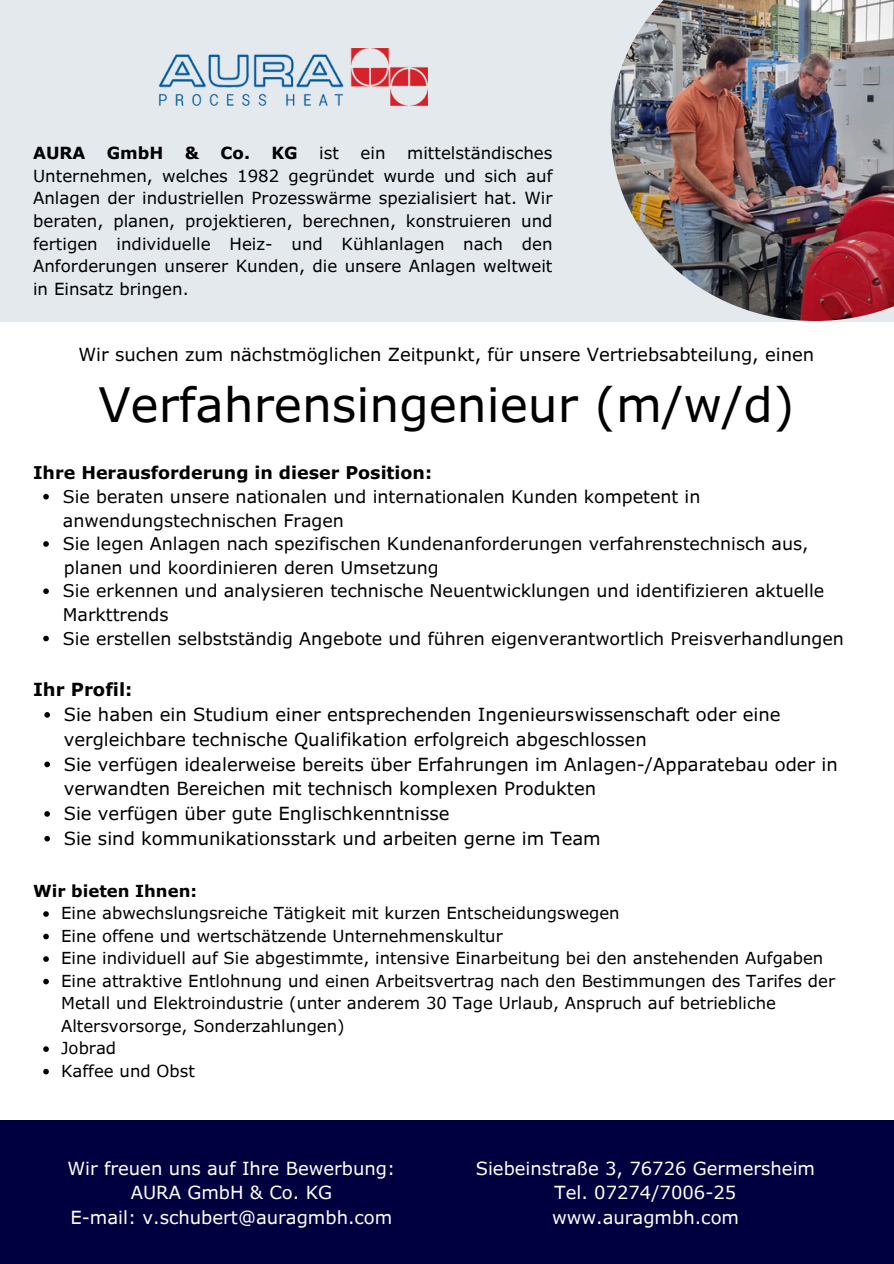
<style>
.page{position:relative;width:894px;height:1264px;background:#fff}
.page>*{position:absolute;margin:0;border:0;box-sizing:border-box;transform-origin:0 0}
.t1{font:47.25px "Verdana Pro";color:#000}
.t2{font:18px/24.8px "Verdana Pro";color:#000}
.t3{font:18px "Verdana Pro";color:#fff}
.t4{font:700 18px "Verdana Pro";color:#000}
.t5{font:17.55px/23.7px "Verdana Pro";color:#000}
.t6{font:700 17.55px "Verdana Pro";color:#000}
.t7{font:16.65px/22.5px "Verdana Pro";color:#000;text-align:justify}
.t8{font:700 16.65px "Verdana Pro";color:#000}
.t9{font:16.5px/22.5px "Verdana Pro";color:#000}
.t10{font:700 16.5px "Verdana Pro";color:#000}
</style>
<div class="page">
<div style="left:0;top:0;width:892px;height:321px;background:#e4e9ee"></div>
<img style="left:610px;top:0;width:283px;height:321px">
<img style="left:158px;top:49px;width:269px;height:58px">
<div style="left:0;top:1120px;width:893px;height:143px;background:#000040"></div>
<svg style="left:43px;top:494px;width:6px;height:5px"></svg>
<svg style="left:43px;top:541px;width:6px;height:6px"></svg>
<svg style="left:43px;top:588px;width:6px;height:6px"></svg>
<svg style="left:43px;top:635px;width:6px;height:6px"></svg>
<svg style="left:44px;top:712px;width:6px;height:5px"></svg>
<svg style="left:44px;top:761px;width:6px;height:6px"></svg>
<svg style="left:44px;top:811px;width:6px;height:5px"></svg>
<svg style="left:44px;top:835px;width:6px;height:6px"></svg>
<svg style="left:43px;top:911px;width:6px;height:5px"></svg>
<svg style="left:43px;top:933px;width:6px;height:6px"></svg>
<svg style="left:43px;top:956px;width:6px;height:5px"></svg>
<svg style="left:43px;top:978px;width:6px;height:6px"></svg>
<svg style="left:43px;top:1046px;width:6px;height:5px"></svg>
<svg style="left:43px;top:1068px;width:6px;height:6px"></svg>
<p class="t8" style="left:33px;top:143px;width:54px">AURA</p>
<p class="t8" style="left:107px;top:143px;width:58px">GmbH</p>
<p class="t8" style="left:185px;top:143px;width:16px">&amp;</p>
<p class="t8" style="left:220px;top:143px;width:79px">Co. KG</p>
<p class="t7" style="left:319px;top:142px;width:21px">ist</p>
<p class="t7" style="left:360px;top:142px;width:26px">ein</p>
<p class="t7" style="left:33px;top:142px;width:521px;text-indent:374px">mittelständisches Unternehmen, welches 1982 gegründet wurde und sich auf Anlagen der industriellen Prozesswärme spezialisiert hat. Wir beraten, planen, projektieren, berechnen, konstruieren und fertigen individuelle Heiz- und Kühlanlagen nach den Anforderungen unserer Kunden, die unsere Anlagen weltweit in Einsatz bringen.</p>
<h1 class="t2" style="left:78px;top:342px;width:737px">Wir suchen zum nächstmöglichen Zeitpunkt, für unsere Vertriebsabteilung, einen</h1>
<p class="t1" style="left:98px;top:374px;width:697px">Verfahrensingenieur (m/w/d)</p>
<h2 class="t6" style="left:33px;top:461px;width:400px">Ihre Herausforderung in dieser Position:</h2>
<p class="t5" style="left:63px;top:484px;width:639px">Sie beraten unsere nationalen und internationalen Kunden kompetent in anwendungstechnischen Fragen</p>
<p class="t5" style="left:63px;top:531px;width:747px">Sie legen Anlagen nach spezifischen Kundenanforderungen verfahrenstechnisch aus,</p>
<p class="t5" style="left:64px;top:555px;width:376px">planen und koordinieren deren Umsetzung</p>
<p class="t5" style="left:63px;top:578px;width:762px">Sie erkennen und analysieren technische Neuentwicklungen und identifizieren aktuelle<br>Markttrends</p>
<p class="t5" style="left:63px;top:626px;width:782px">Sie erstellen selbstständig Angebote und führen eigenverantwortlich Preisverhandlungen</p>
<h2 class="t4" style="left:33px;top:678px;width:101px">Ihr Profil:</h2>
<p class="t2" style="left:64px;top:701px;width:718px">Sie haben ein Studium einer entsprechenden Ingenieurswissenschaft oder eine vergleichbare technische Qualifikation erfolgreich abgeschlossen</p>
<p class="t2" style="left:64px;top:751px;width:775px">Sie verfügen idealerweise bereits über Erfahrungen im Anlagen-/Apparatebau oder in verwandten Bereichen mit technisch komplexen Produkten</p>
<p class="t2" style="left:64px;top:800px;width:387px">Sie verfügen über gute Englischkenntnisse</p>
<p class="t2" style="left:64px;top:825px;width:538px">Sie sind kommunikationsstark und arbeiten gerne im Team</p>
<h2 class="t10" style="left:33px;top:880px;width:165px">Wir bieten Ihnen:</h2>
<p class="t9" style="left:61px;top:901px;width:560px">Eine abwechslungsreiche Tätigkeit mit kurzen Entscheidungswegen</p>
<p class="t9" style="left:61px;top:923px;width:443px">Eine offene und wertschätzende Unternehmenskultur</p>
<p class="t9" style="left:61px;top:946px;width:763px">Eine individuell auf Sie abgestimmte, intensive Einarbeitung bei den anstehenden Aufgaben</p>
<p class="t9" style="left:61px;top:968px;width:775px">Eine attraktive Entlohnung und einen Arbeitsvertrag nach den Bestimmungen des Tarifes der<br>Metall und Elektroindustrie (unter anderem 30 Tage Urlaub, Anspruch auf betriebliche<br>Altersvorsorge, Sonderzahlungen)</p>
<p class="t9" style="left:61px;top:1036px;width:56px">Jobrad</p>
<p class="t9" style="left:61px;top:1058px;width:135px">Kaffee und Obst</p>
<p class="t3" style="left:67px;top:1156px;width:329px">Wir freuen uns auf Ihre Bewerbung:</p>
<p class="t3" style="left:131px;top:1181px;width:203px">AURA GmbH &amp; Co. KG</p>
<p class="t3" style="left:70px;top:1205px;width:323px">E-mail: v.schubert@auragmbh.com</p>
<p class="t3" style="left:475px;top:1156px;width:341px">Siebeinstraße 3, 76726 Germersheim</p>
<p class="t3" style="left:554px;top:1181px;width:183px">Tel. 07274/7006-25</p>
<p class="t3" style="left:552px;top:1205px;width:188px">www.auragmbh.com</p>
</div>
